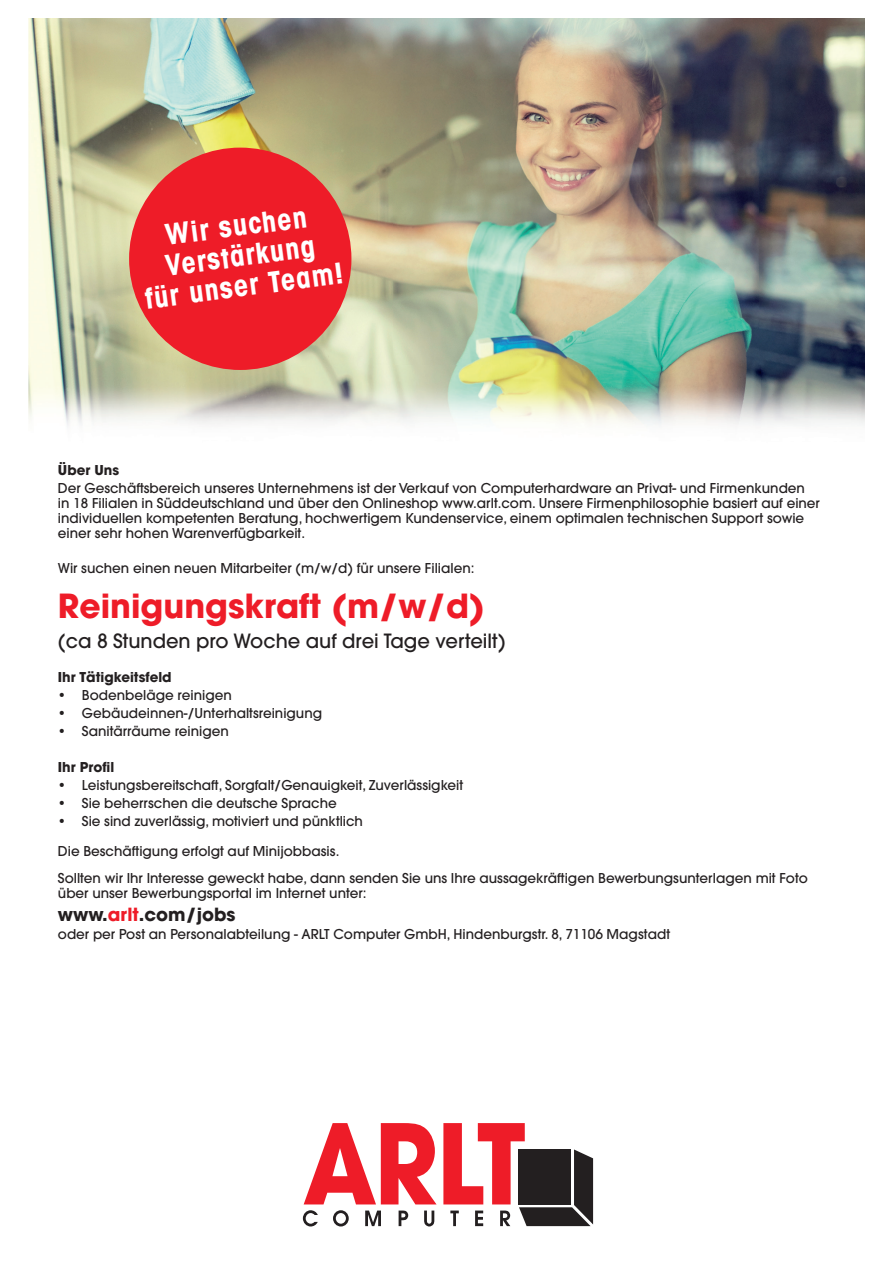
<style>
.page{position:relative;width:893px;height:1263px;background:#fff}
.page>*{position:absolute;margin:0;border:0;box-sizing:border-box;transform-origin:0 0}
.t1{font:700 33px "Avant Garde";color:#ee1c28}
.t2{font:700 condensed 28.95px/30.2px "Avant Garde";color:#fff;text-align:center}
.t3{font:500 19.5px "Avant Garde";color:#231f20}
.t4{font:700 18px "Avant Garde";color:#231f20}
.t5{font:500 13.5px/15px "Avant Garde";color:#231f20}
.t6{font:700 13.5px "Avant Garde";color:#231f20}
.s1{color:#ee1c28}
</style>
<div class="page">
<img style="left:29px;top:18px;width:835px;height:408px">
<div style="left:129px;top:148px;width:222px;height:222px;background:#ee1c28;border-radius:50%"></div>
<svg style="left:304px;top:1123px;width:132px;height:81px"></svg>
<svg style="left:303px;top:1210px;width:15px;height:16px"></svg>
<svg style="left:333px;top:1210px;width:16px;height:16px"></svg>
<svg style="left:365px;top:1210px;width:16px;height:16px"></svg>
<svg style="left:399px;top:1210px;width:9px;height:16px"></svg>
<svg style="left:424px;top:1210px;width:10px;height:16px"></svg>
<svg style="left:443px;top:1123px;width:150px;height:103px"></svg>
<h2 class="t2" style="left:135px;top:224px;width:201px;rotate:-8deg">Wir suchen<br>Verstärkung<br>für unser Team!</h2>
<p class="t6" style="left:58px;top:461px;width:63px">Über Uns</p>
<p class="t5" style="left:58px;top:481px;width:763px">Der Geschäftsbereich unseres Unternehmens ist der Verkauf von Computerhardware an Privat- und Firmenkunden in 18 Filialen in Süddeutschland und über den Onlineshop www.arlt.com. Unsere Firmenphilosophie basiert auf einer individuellen kompetenten Beratung, hochwertigem Kundenservice, einem optimalen technischen Support sowie einer sehr hohen Warenverfügbarkeit.</p>
<p class="t5" style="left:58px;top:561px;width:418px">Wir suchen einen neuen Mitarbeiter (m/w/d) für unsere Filialen:</p>
<h1 class="t1" style="left:58px;top:584px;width:428px">Reinigungskraft (m/w/d)</h1>
<h3 class="t3" style="left:58px;top:628px;width:449px">(ca 8 Stunden pro Woche auf drei Tage verteilt)</h3>
<p class="t6" style="left:58px;top:668px;width:115px">Ihr Tätigkeitsfeld</p>
<p class="t5" style="left:58px;top:688px;width:175px">• Bodenbeläge reinigen</p>
<p class="t5" style="left:58px;top:705px;width:266px">• Gebäudeinnen-/Unterhaltsreinigung</p>
<p class="t5" style="left:58px;top:723px;width:173px">• Sanitärräume reinigen</p>
<p class="t6" style="left:58px;top:758px;width:58px">Ihr Profil</p>
<p class="t5" style="left:58px;top:777px;width:407px">• Leistungsbereitschaft, Sorgfalt/Genauigkeit, Zuverlässigkeit</p>
<p class="t5" style="left:58px;top:795px;width:280px">• Sie beherrschen die deutsche Sprache</p>
<p class="t5" style="left:58px;top:813px;width:307px">• Sie sind zuverlässig, motiviert und pünktlich</p>
<p class="t5" style="left:58px;top:843px;width:283px">Die Beschäftigung erfolgt auf Minijobbasis.</p>
<p class="t5" style="left:58px;top:871px;width:751px">Sollten wir Ihr Interesse geweckt habe, dann senden Sie uns Ihre aussagekräftigen Bewerbungsunterlagen mit Foto über unser Bewerbungsportal im Internet unter:</p>
<h3 class="t4" style="left:58px;top:902px;width:179px">www.<span class="s1">arlt</span>.com/jobs</h3>
<p class="t5" style="left:58px;top:926px;width:614px">oder per Post an Personalabteilung - ARLT Computer GmbH, Hindenburgstr. 8, 71106 Magstadt</p>
</div>
